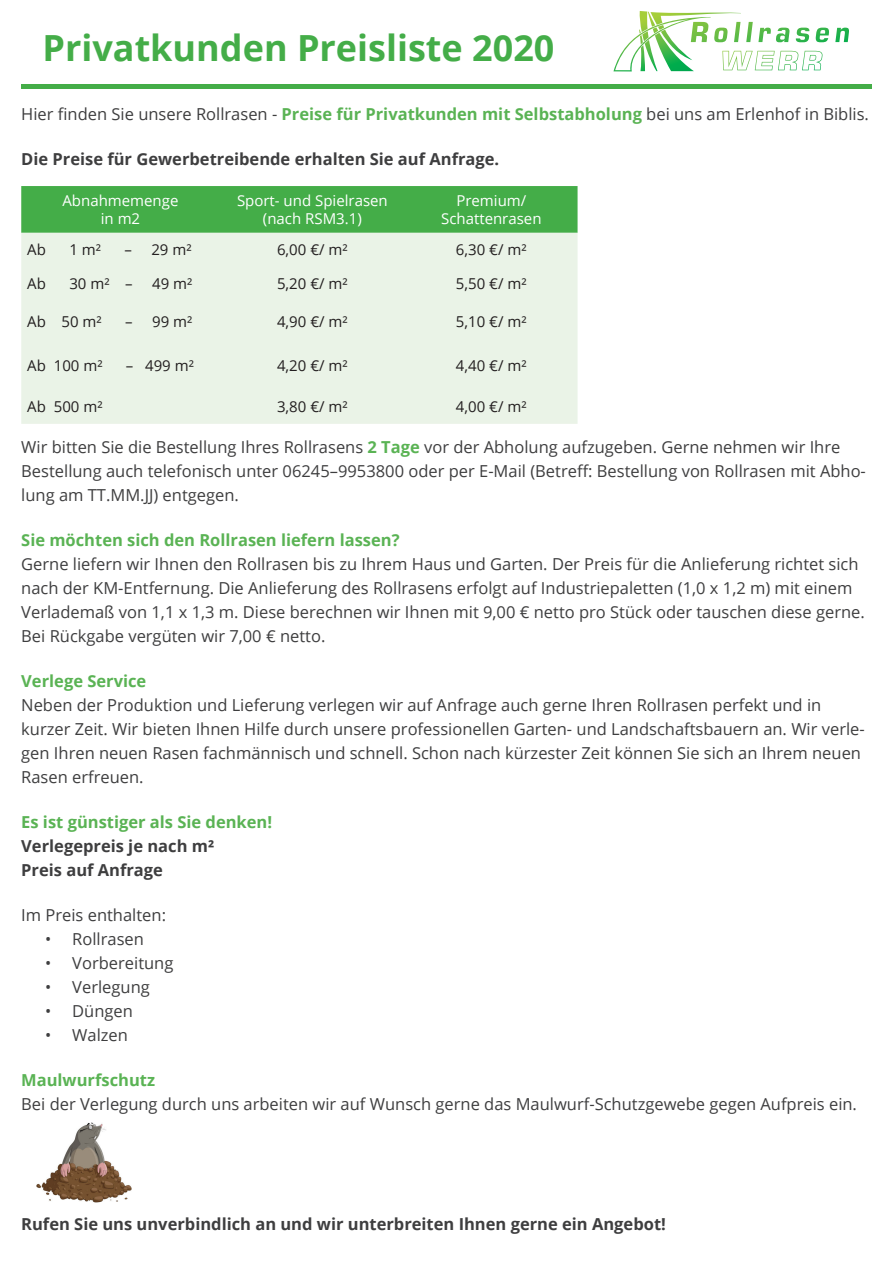
<style>
.page{position:relative;width:893px;height:1263px;background:#fff}
.page>*{position:absolute;margin:0;border:0;box-sizing:border-box;transform-origin:0 0}
.t1{font:700 36px "Open Sans";color:#44ad48}
.t2{font:16.5px/24px "Open Sans";color:#3e3e3f}
.t3{font:700 16.5px/24px "Open Sans";color:#3e3e3f}
.t4{font:700 16.5px "Open Sans";color:#5ab354}
.t5{font:15px "Open Sans";color:#231f20}
.t6{font:15px/18px "Open Sans";color:#fff;text-align:center}
.s1{font-weight:700;color:#5ab354}
.s2{color:#5ab354}
</style>
<div class="page">
<svg style="left:613px;top:11px;width:236px;height:60px"></svg>
<div style="left:21px;top:84px;width:851px;height:5px;background:#44ad48"></div>
<img style="left:36px;top:1123px;width:95px;height:79px">
<div style="left:21px;top:186px;width:557px;height:47px;background:#44ad48"></div>
<div style="left:21px;top:233px;width:557px;height:191px;background:#eaf3e7"></div>
<p class="t1" style="left:43px;top:23px;width:513px">Privatkunden Preisliste 2020</p>
<p class="t2" style="left:21px;top:102px;width:849px">Hier finden Sie unsere Rollrasen - <span class="s1">Preise für Privatkunden mit Selbstabholung</span> bei uns am Erlenhof in Biblis.</p>
<p class="t3" style="left:21px;top:147px;width:480px">Die Preise für Gewerbetreibende erhalten Sie auf Anfrage.</p>
<p class="t6" style="left:62px;top:191px;width:118px">Abnahmemenge in m2</p>
<p class="t6" style="left:237px;top:191px;width:152px">Sport- und Spielrasen (nach RSM3.1)</p>
<p class="t6" style="left:441px;top:191px;width:102px">Premium/<br>Schattenrasen</p>
<p class="t5" style="left:27px;top:240px;width:20px">Ab</p>
<p class="t5" style="left:69px;top:240px;width:33px">1 m²</p>
<p class="t5" style="left:124px;top:240px;width:69px">– 29 m²</p>
<p class="t5" style="left:277px;top:240px;width:72px">6,00 €/ m²</p>
<p class="t5" style="left:456px;top:240px;width:72px">6,30 €/ m²</p>
<p class="t5" style="left:27px;top:273px;width:20px">Ab</p>
<p class="t5" style="left:69px;top:273px;width:65px">30 m² –</p>
<p class="t5" style="left:152px;top:273px;width:42px">49 m²</p>
<p class="t5" style="left:277px;top:273px;width:72px">5,20 €/ m²</p>
<p class="t5" style="left:456px;top:273px;width:72px">5,50 €/ m²</p>
<p class="t5" style="left:27px;top:311px;width:76px">Ab 50 m²</p>
<p class="t5" style="left:125px;top:311px;width:69px">– 99 m²</p>
<p class="t5" style="left:277px;top:311px;width:72px">4,90 €/ m²</p>
<p class="t5" style="left:456px;top:311px;width:72px">5,10 €/ m²</p>
<p class="t5" style="left:27px;top:355px;width:77px">Ab 100 m²</p>
<p class="t5" style="left:126px;top:355px;width:69px">– 499 m²</p>
<p class="t5" style="left:277px;top:355px;width:72px">4,20 €/ m²</p>
<p class="t5" style="left:456px;top:355px;width:72px">4,40 €/ m²</p>
<p class="t5" style="left:27px;top:396px;width:77px">Ab 500 m²</p>
<p class="t5" style="left:277px;top:396px;width:72px">3,80 €/ m²</p>
<p class="t5" style="left:456px;top:396px;width:72px">4,00 €/ m²</p>
<p class="t2" style="left:21px;top:435px;width:846px">Wir bitten Sie die Bestellung Ihres Rollrasens <span class="s1">2 Tage</span> vor der Abholung aufzugeben. Gerne nehmen wir Ihre<br>Bestellung auch telefonisch unter 06245–9953800 oder per E-Mail (Betreff: Bestellung von Rollrasen mit Abho&shy;lung am TT.MM.JJ) entgegen.</p>
<p class="t4" style="left:21px;top:528px;width:380px">Sie möchten sich den Rollrasen liefern lassen?</p>
<p class="t2" style="left:21px;top:552px;width:845px">Gerne liefern wir Ihnen den Rollrasen bis zu Ihrem Haus und Garten. Der Preis für die Anlieferung richtet sich nach der KM-Entfernung. Die Anlieferung des Rollrasens erfolgt auf Industriepaletten (1,0 x 1,2 m) mit einem Verlademaß von 1,1 x 1,3 m. Diese berechnen wir Ihnen mit 9,00 € netto pro Stück oder tauschen diese gerne.<br>Bei Rückgabe vergüten wir 7,00 € netto.</p>
<p class="t4" style="left:21px;top:669px;width:127px">Verlege Service</p>
<p class="t2" style="left:21px;top:693px;width:845px">Neben der Produktion und Lieferung verlegen wir auf Anfrage auch gerne Ihren Rollrasen perfekt und in kurzer Zeit. Wir bieten Ihnen Hilfe durch unsere professionellen Garten- und Landschaftsbauern an. Wir verle&shy;gen Ihren neuen Rasen fachmännisch und schnell. Schon nach kürzester Zeit können Sie sich an Ihrem neuen Rasen erfreuen.</p>
<p class="t3" style="left:21px;top:810px;width:252px"><span class="s2">Es ist günstiger als Sie denken!<br></span>Verlegepreis je nach m²<br>Preis auf Anfrage</p>
<p class="t2" style="left:21px;top:903px;width:146px">Im Preis enthalten:</p>
<p class="t2" style="left:45px;top:927px;width:100px">• Rollrasen</p>
<p class="t2" style="left:45px;top:951px;width:130px">• Vorbereitung</p>
<p class="t2" style="left:45px;top:975px;width:106px">• Verlegung</p>
<p class="t2" style="left:45px;top:999px;width:89px">• Düngen</p>
<p class="t2" style="left:45px;top:1023px;width:84px">• Walzen</p>
<p class="t4" style="left:21px;top:1068px;width:135px">Maulwurfschutz</p>
<p class="t2" style="left:21px;top:1092px;width:837px">Bei der Verlegung durch uns arbeiten wir auf Wunsch gerne das Maulwurf-Schutzgewebe gegen Aufpreis ein.</p>
<p class="t3" style="left:21px;top:1212px;width:646px">Rufen Sie uns unverbindlich an und wir unterbreiten Ihnen gerne ein Angebot!</p>
</div>
